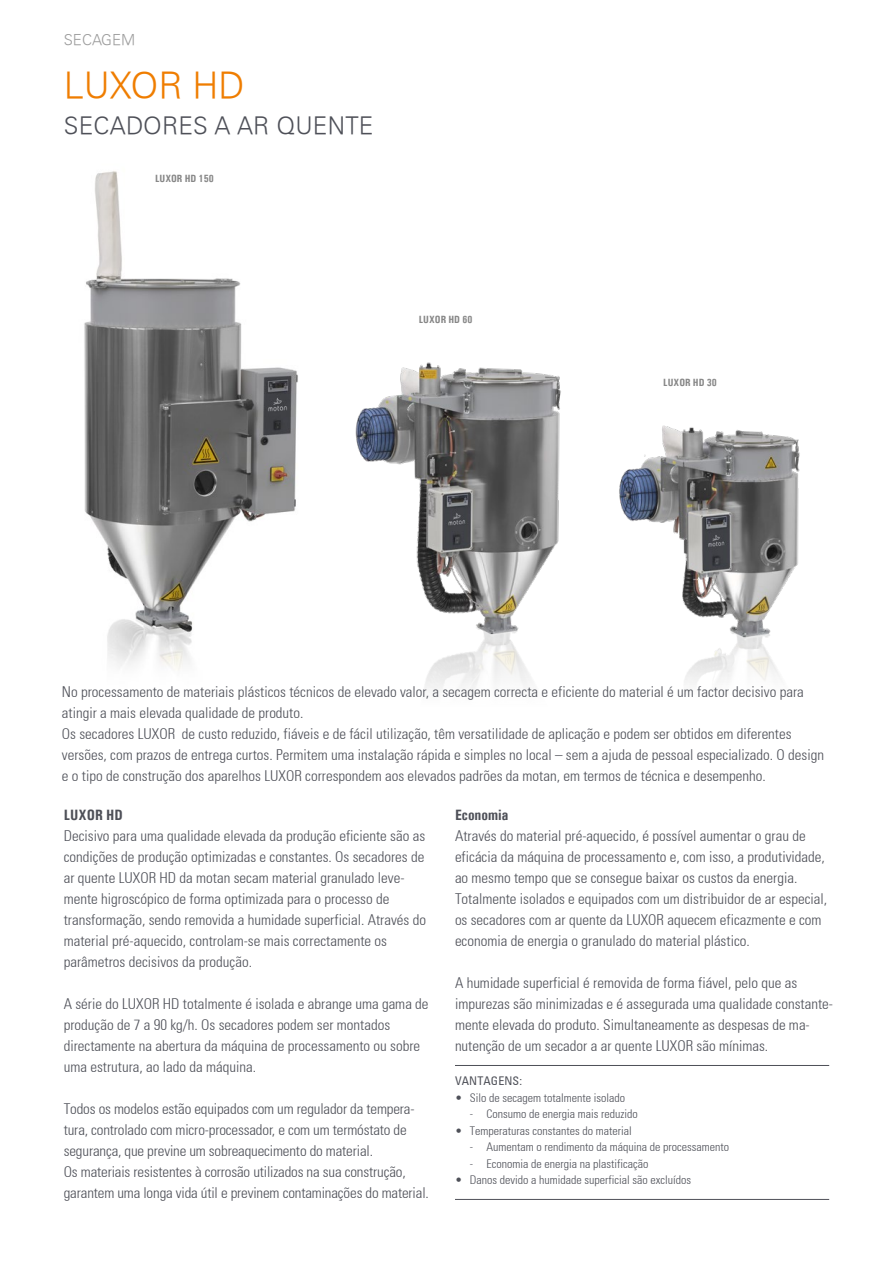
<style>
.page{position:relative;width:893px;height:1263px;background:#fff}
.page>*{position:absolute;margin:0;border:0;box-sizing:border-box;transform-origin:0 0}
.t1{font:300 36px "Univers";color:#ef7d00}
.t2{font:300 24px "Univers";letter-spacing:.01em;color:#4e5058}
.t3{font:300 condensed 15px/21px "Univers";color:#4e5058}
.t4{font:700 15px "Univers Condensed";color:#4e5058}
.t5{font:300 15px "Univers";color:#9d9d9d}
.t6{font:300 condensed 12px "Univers";color:#4e5058}
.t7{font:condensed 12px "Univers";letter-spacing:.01em;color:#4e5058}
.t8{font:700 10.5px "Univers Condensed";color:#878787}
</style>
<div class="page">
<img style="left:84px;top:171px;width:207px;height:499px">
<img style="left:291px;top:362px;width:270px;height:328px">
<img style="left:619px;top:425px;width:181px;height:258px">
<hr style="left:455px;top:1065px;width:374px;height:1px;background:#4e5058">
<hr style="left:455px;top:1199px;width:374px;height:1px;background:#4e5058">
<p class="t5" style="left:64px;top:31px;width:73px">SECAGEM</p>
<h1 class="t1" style="left:64px;top:64px;width:182px">LUXOR HD</h1>
<h2 class="t2" style="left:64px;top:111px;width:311px">SECADORES A AR QUENTE</h2>
<p class="t8" style="left:155px;top:172px;width:60px">LUXOR HD 150</p>
<p class="t8" style="left:419px;top:313px;width:55px">LUXOR HD 60</p>
<p class="t8" style="left:663px;top:376px;width:55px">LUXOR HD 30</p>
<p class="t3" style="left:62px;top:681px;width:764px">No processamento de materiais plásticos técnicos de elevado valor, a secagem correcta e eficiente do material é um factor decisivo para atingir a mais elevada qualidade de produto.<br>Os secadores LUXOR de custo reduzido, fiáveis e de fácil utilização, têm versatilidade de aplicação e podem ser obtidos em diferentes versões, com prazos de entrega curtos. Permitem uma instalação rápida e simples no local – sem a ajuda de pessoal especializado. O design e o tipo de construção dos aparelhos LUXOR correspondem aos elevados padrões da motan, em termos de técnica e desempenho.</p>
<p class="t4" style="left:64px;top:806px;width:60px">LUXOR HD</p>
<p class="t3" style="left:64px;top:825px;width:364px">Decisivo para uma qualidade elevada da produção eficiente são as condições de produção optimizadas e constantes. Os secadores de ar quente LUXOR HD da motan secam material granulado leve&shy;mente higroscópico de forma optimizada para o processo de transformação, sendo removida a humidade superficial. Através do material pré-aquecido, controlam-se mais correctamente os parâmetros decisivos da produção.</p>
<p class="t3" style="left:64px;top:993px;width:366px">A série do LUXOR HD totalmente é isolada e abrange uma gama de produção de 7 a 90 kg/h. Os secadores podem ser montados directamente na abertura da máquina de processamento ou sobre uma estrutura, ao lado da máquina.</p>
<p class="t3" style="left:64px;top:1098px;width:367px">Todos os modelos estão equipados com um regulador da tempera&shy;tura, controlado com micro-processador, e com um termóstato de segurança, que previne um sobreaquecimento do material.<br>Os materiais resistentes à corrosão utilizados na sua construção, garantem uma longa vida útil e previnem contaminações do material.</p>
<p class="t4" style="left:455px;top:806px;width:55px">Economia</p>
<p class="t3" style="left:455px;top:825px;width:374px">Através do material pré-aquecido, é possível aumentar o grau de eficácia da máquina de processamento e, com isso, a produtividade, ao mesmo tempo que se consegue baixar os custos da energia.<br>Totalmente isolados e equipados com um distribuidor de ar especial, os secadores com ar quente da LUXOR aquecem eficazmente e com economia de energia o granulado do material plástico.</p>
<p class="t3" style="left:455px;top:972px;width:380px">A humidade superficial é removida de forma fiável, pelo que as impurezas são minimizadas e é assegurada uma qualidade constante&shy;mente elevada do produto. Simultaneamente as despesas de ma&shy;nutenção de um secador a ar quente LUXOR são mínimas.</p>
<p class="t7" style="left:455px;top:1073px;width:69px">VANTAGENS:</p>
<p class="t6" style="left:455px;top:1090px;width:172px">• Silo de secagem totalmente isolado</p>
<p class="t6" style="left:455px;top:1106px;width:184px">- Consumo de energia mais reduzido</p>
<p class="t6" style="left:455px;top:1123px;width:178px">• Temperaturas constantes do material</p>
<p class="t6" style="left:455px;top:1139px;width:276px">- Aumentam o rendimento da máquina de processamento</p>
<p class="t6" style="left:455px;top:1156px;width:195px">- Economia de energia na plastificação</p>
<p class="t6" style="left:455px;top:1172px;width:238px">• Danos devido a humidade superficial são excluídos</p>
</div>
